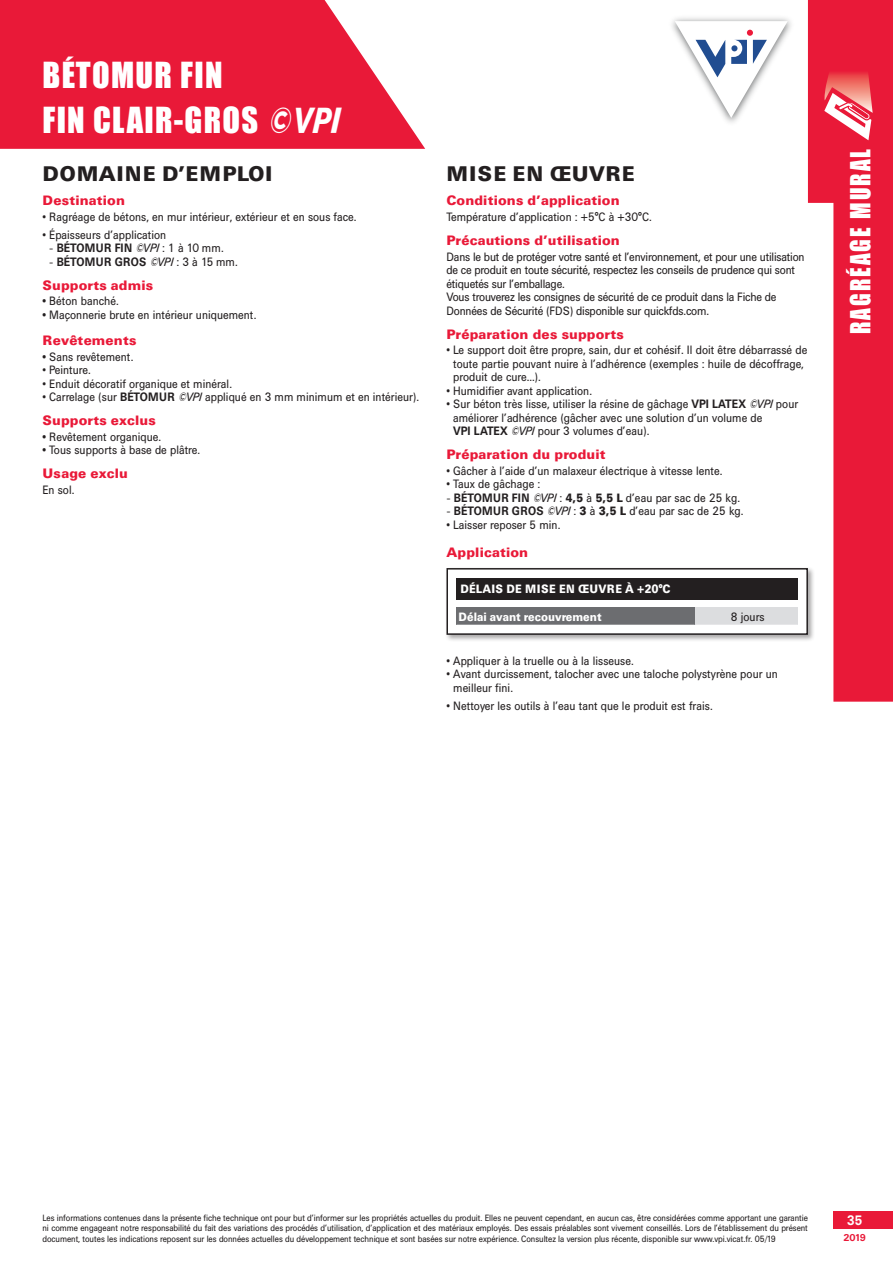
<style>
.page{position:relative;width:893px;height:1263px;background:#fff}
.page>*{position:absolute;margin:0;border:0;box-sizing:border-box;transform-origin:0 0}
.Nom_fond_blanc_page{font:33px/45px "Impact";letter-spacing:.04em;color:#fff}
.Nom_des_familles_ban{font:25.5px "Impact";letter-spacing:.09em;color:#fff;scale:.9 1}
.Argument_Principal{font:900 21px "Univers BQ";letter-spacing:.02em;color:#231f20}
.Argument_Principal-2{font:900 21px "Univers BQ";letter-spacing:.04em;color:#231f20}
.Entete-texte_maconne{font:900 13.5px "Univers BQ";letter-spacing:.01em;color:#e91938}
.Folios{font:700 13.5px "Univers BQ";color:#fff;scale:.9 1}
.texte{font:12px/13.5px "Univers BQ";color:#231f20;scale:.9 1}
.texte-2{font:12px/13.5px "Univers BQ";letter-spacing:-.02em;color:#231f20;scale:.9 1}
.texte-3{font:700 12px "Univers BQ";letter-spacing:.02em;color:#231f20;scale:.9 1}
.Entete-texte_maconne-2{font:12px "Univers BQ";color:#231f20;scale:.9 1}
.t1{font:900 12px "Univers BQ";letter-spacing:.02em;color:#fff;scale:.9 1}
.t2{font:900 12px "Univers BQ";color:#fff;scale:.9 1}
.Folio_découpage_Carr{font:700 9.75px "Univers BQ";color:#e91938}
.texte-4{font:9px/10.5px "Univers BQ";letter-spacing:-.01em;color:#231f20;text-align:justify;scale:.9 1}
.s1{font-family:"Univers BQ";font-weight:900;font-style:italic;font-size:36px}
.s2{font-weight:400}
.s3{font-weight:400;font-style:italic}
.s4{font-weight:700}
.s5{font-style:italic}
.s6{font-weight:900}
</style>
<div class="page">
<svg style="left:808px;top:0;width:85px;height:702px;fill:#e91938"></svg>
<div style="left:833px;top:1212px;width:60px;height:17px;background:#e91938"></div>
<svg style="left:0;top:0;width:425px;height:149px;background:#eb334e"></svg>
<img style="left:672px;top:17px;width:119px;height:106px">
<svg style="left:675px;top:21px;width:113px;height:97px"></svg>
<svg style="left:824px;top:55px;width:49px;height:85px;background:#ef5d6c"></svg>
<div style="left:445px;top:566px;width:370px;height:76px;background:#231f20;opacity:.4"></div>
<div style="left:447px;top:569px;width:360px;height:65px;background:#fff"></div>
<div style="left:456px;top:607px;width:239px;height:18px;background:#6c6d70"></div>
<div style="left:696px;top:607px;width:102px;height:18px;background:#dcdddf"></div>
<div style="left:446px;top:568px;width:362px;height:67px;border:2px solid #231f20"></div>
<div style="left:456px;top:578px;width:342px;height:22px;background:#231f20"></div>
<p class="Nom_fond_blanc_page" style="left:43px;top:52px;width:299px">BÉTOMUR FIN<br>FIN CLAIR-GROS <span class="s1">©VPI</span></p>
<p class="Argument_Principal" style="left:43px;top:162px;width:232px">DOMAINE D’EMPLOI</p>
<p class="Entete-texte_maconne" style="left:43px;top:193px;width:84px">Destination</p>
<p class="texte" style="left:43px;top:210px;width:350px">• Ragréage de bétons, en mur intérieur, extérieur et en sous face.</p>
<p class="texte" style="left:43px;top:228px;width:139px">• Épaisseurs d’application</p>
<p class="texte-3" style="left:49px;top:241px;width:195px"><span class="s2">-</span> BÉTOMUR FIN <span class="s3">©VPI</span> <span class="s2">: 1 à 10 mm.</span></p>
<p class="texte-3" style="left:49px;top:255px;width:211px"><span class="s2">-</span> BÉTOMUR GROS <span class="s3">©VPI</span> <span class="s2">: 3 à 15 mm.</span></p>
<p class="Entete-texte_maconne" style="left:43px;top:278px;width:112px">Supports admis</p>
<p class="texte" style="left:43px;top:295px;width:86px"><span class="s4">•</span> Béton banché.</p>
<p class="Entete-texte_maconne-2" style="left:43px;top:308px;width:239px"><span class="s4">•</span> Maçonnerie brute en intérieur uniquement.</p>
<p class="Entete-texte_maconne" style="left:43px;top:333px;width:95px">Revêtements</p>
<p class="texte" style="left:43px;top:350px;width:102px"><span class="s4">•</span> Sans revêtement.</p>
<p class="texte" style="left:43px;top:363px;width:55px">• Peinture.</p>
<p class="texte" style="left:43px;top:377px;width:212px">• Enduit décoratif organique et minéral.</p>
<p class="texte" style="left:43px;top:390px;width:420px">• Carrelage (sur <span class="s4">BÉTOMUR</span> <span class="s5">©VPI</span> appliqué en 3 mm minimum et en intérieur).</p>
<p class="Entete-texte_maconne" style="left:43px;top:413px;width:115px">Supports exclus</p>
<p class="texte" style="left:43px;top:430px;width:133px"><span class="s4">•</span> Revêtement organique.</p>
<p class="texte" style="left:43px;top:444px;width:177px"><span class="s4">•</span> Tous supports à base de plâtre.</p>
<p class="Entete-texte_maconne" style="left:43px;top:466px;width:87px">Usage exclu</p>
<p class="texte" style="left:43px;top:483px;width:37px">En sol.</p>
<p class="Argument_Principal-2" style="left:446px;top:162px;width:190px">MISE EN ŒUVRE</p>
<p class="Entete-texte_maconne" style="left:446px;top:193px;width:175px">Conditions d’application</p>
<p class="texte" style="left:446px;top:210px;width:229px">Température d’application : +5°C à +30°C.</p>
<p class="Entete-texte_maconne" style="left:446px;top:233px;width:175px">Précautions d’utilisation</p>
<p class="texte-2" style="left:446px;top:250px;width:399px">Dans le but de protéger votre santé et l’environnement, et pour une utilisation de ce produit en toute sécurité, respectez les conseils de prudence qui sont étiquetés sur l’emballage.</p>
<p class="texte-2" style="left:446px;top:290px;width:368px">Vous trouverez les consignes de sécurité de ce produit dans la Fiche de<br>Données de Sécurité (FDS) disponible sur quickfds.com.</p>
<p class="Entete-texte_maconne" style="left:446px;top:326px;width:179px">Préparation des supports</p>
<p class="texte" style="left:453px;top:344px;width:395px;text-indent:-7px">• Le support doit être propre, sain, dur et cohésif. Il doit être débarrassé de toute partie pouvant nuire à l’adhérence (exemples : huile de décoffrage, produit de cure...).</p>
<p class="texte" style="left:446px;top:384px;width:163px">• Humidifier avant application.</p>
<p class="texte" style="left:453px;top:398px;width:385px;text-indent:-7px">• Sur béton très lisse, utiliser la résine de gâchage <span class="s4">VPI LATEX</span> <span class="s5">©VPI</span> pour améliorer l’adhérence (gâcher avec une solution d’un volume de<br><span class="s4">VPI LATEX</span> <span class="s5">©VPI</span> pour 3 volumes d’eau).</p>
<p class="Entete-texte_maconne" style="left:446px;top:447px;width:160px">Préparation du produit</p>
<p class="texte" style="left:446px;top:464px;width:308px">• Gâcher à l’aide d’un malaxeur électrique à vitesse lente.</p>
<p class="texte" style="left:446px;top:478px;width:106px">• Taux de gâchage :</p>
<p class="texte" style="left:446px;top:491px;width:328px">- <span class="s4">BÉTOMUR FIN</span> <span class="s5">©VPI</span> : <span class="s6">4,5</span> à <span class="s6">5,5 L</span> d’eau par sac de 25 kg.</p>
<p class="texte" style="left:446px;top:505px;width:332px">- <span class="s4">BÉTOMUR GROS</span> <span class="s5">©VPI</span> : <span class="s6">3</span> à <span class="s6">3,5 L</span> d’eau par sac de 25 kg.</p>
<p class="texte" style="left:446px;top:518px;width:128px">• Laisser reposer 5 min.</p>
<p class="Entete-texte_maconne" style="left:446px;top:545px;width:83px">Application</p>
<p class="t1" style="left:460px;top:583px;width:235px">DÉLAIS DE MISE EN ŒUVRE À +20°C</p>
<p class="t2" style="left:459px;top:610px;width:160px">Délai avant recouvrement</p>
<p class="texte" style="left:731px;top:610px;width:39px">8 jours</p>
<p class="texte" style="left:446px;top:654px;width:209px">• Appliquer à la truelle ou à la lisseuse.</p>
<p class="texte" style="left:453px;top:668px;width:362px;text-indent:-7px">• Avant durcissement, talocher avec une taloche polystyrène pour un meilleur fini.</p>
<p class="texte" style="left:446px;top:699px;width:297px">• Nettoyer les outils à l’eau tant que le produit est frais.</p>
<p class="Nom_des_familles_ban" style="left:845px;top:334px;width:208px;rotate:-90deg">RAGRÉAGE MURAL</p>
<p class="texte-4" style="left:43px;top:1212px;width:852px">Les informations contenues dans la présente fiche technique ont pour but d’informer sur les propriétés actuelles du produit. Elles ne peuvent cependant, en aucun cas, être considérées comme apportant une garantie ni comme engageant notre responsabilité du fait des variations des procédés d’utilisation, d’application et des matériaux employés. Des essais préalables sont vivement conseillés. Lors de l’établissement du présent document, toutes les indications reposent sur les données actuelles du développement technique et sont basées sur notre expérience. Consultez la version plus récente, disponible sur www.vpi.vicat.fr. 05/19</p>
<p class="Folios" style="left:847px;top:1213px;width:19px">35</p>
<p class="Folio_découpage_Carr" style="left:843px;top:1232px;width:24px">2019</p>
</div>
